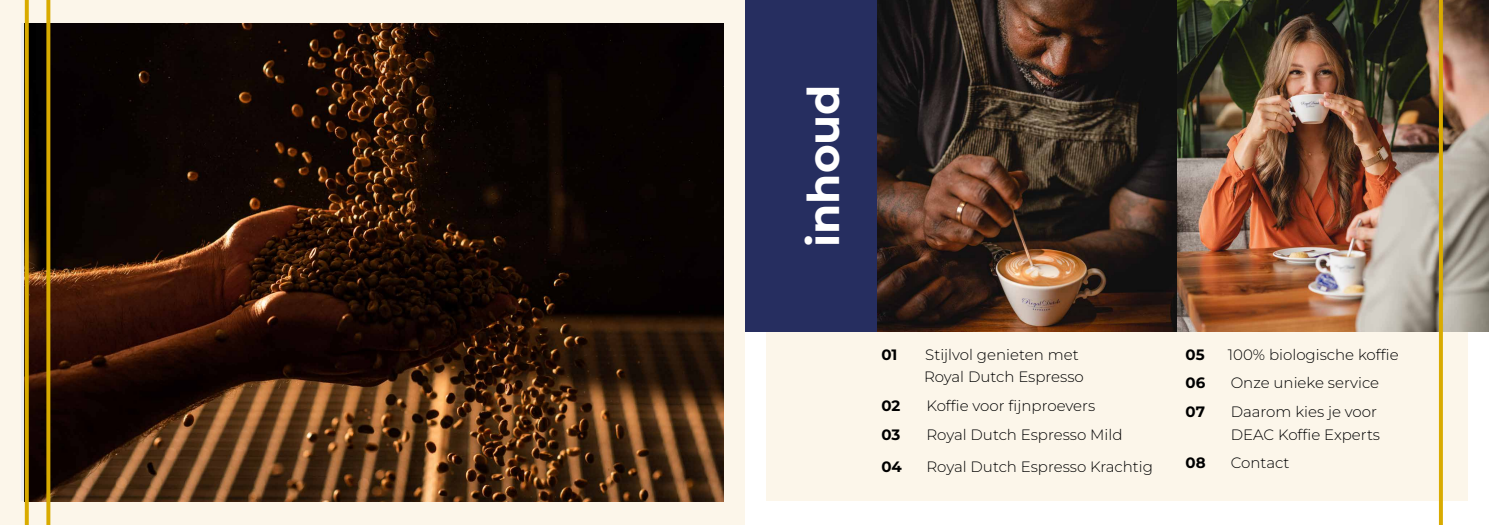
<style>
.page{position:relative;width:1489px;height:525px;background:#fff}
.page>*{position:absolute;margin:0;border:0;box-sizing:border-box;transform-origin:0 0}
.t1{font:700 43.75px "Montserrat";color:#fff}
.t2{font:100 15px/22.5px "Montserrat";color:#000}
.t3{font:700 15px "Montserrat";color:#000}
</style>
<div class="page">
<div style="left:765px;top:24px;width:702px;height:477px;background:#fcf6ea"></div>
<div style="left:743px;top:0;width:136px;height:331px;background:#262e60"></div>
<div style="left:0;top:0;width:744px;height:524px;background:#fcf6ea"></div>
<img style="left:29px;top:24px;width:694px;height:477px">
<img style="left:877px;top:0;width:611px;height:331px">
<svg style="left:25px;top:0;width:4px;height:524px;background:#cfa301"></svg>
<svg style="left:46px;top:0;width:4px;height:524px;background:#c79c02"></svg>
<svg style="left:1438px;top:0;width:4px;height:524px;background:#d2ab25"></svg>
<h1 class="t1" style="left:794px;top:247px;width:164px;rotate:-90deg">inhoud</h1>
<p class="t3" style="left:881px;top:344px;width:18px">01</p>
<p class="t2" style="left:924px;top:342px;width:161px">Stijlvol genieten met<br>Royal Dutch Espresso</p>
<p class="t3" style="left:881px;top:395px;width:20px">02</p>
<p class="t2" style="left:926px;top:393px;width:170px">Koffie voor fijnproevers</p>
<p class="t3" style="left:881px;top:424px;width:20px">03</p>
<p class="t2" style="left:926px;top:422px;width:197px">Royal Dutch Espresso Mild</p>
<p class="t3" style="left:881px;top:456px;width:22px">04</p>
<p class="t2" style="left:926px;top:455px;width:228px">Royal Dutch Espresso Krachtig</p>
<p class="t3" style="left:1185px;top:344px;width:21px">05</p>
<p class="t2" style="left:1227px;top:342px;width:172px">100% biologische koffie</p>
<p class="t3" style="left:1185px;top:373px;width:21px">06</p>
<p class="t2" style="left:1230px;top:371px;width:150px">Onze unieke service</p>
<p class="t3" style="left:1185px;top:401px;width:21px">07</p>
<p class="t2" style="left:1230px;top:400px;width:151px">Daarom kies je voor<br>DEAC Koffie Experts</p>
<p class="t3" style="left:1185px;top:453px;width:22px">08</p>
<p class="t2" style="left:1230px;top:451px;width:60px">Contact</p>
</div>
